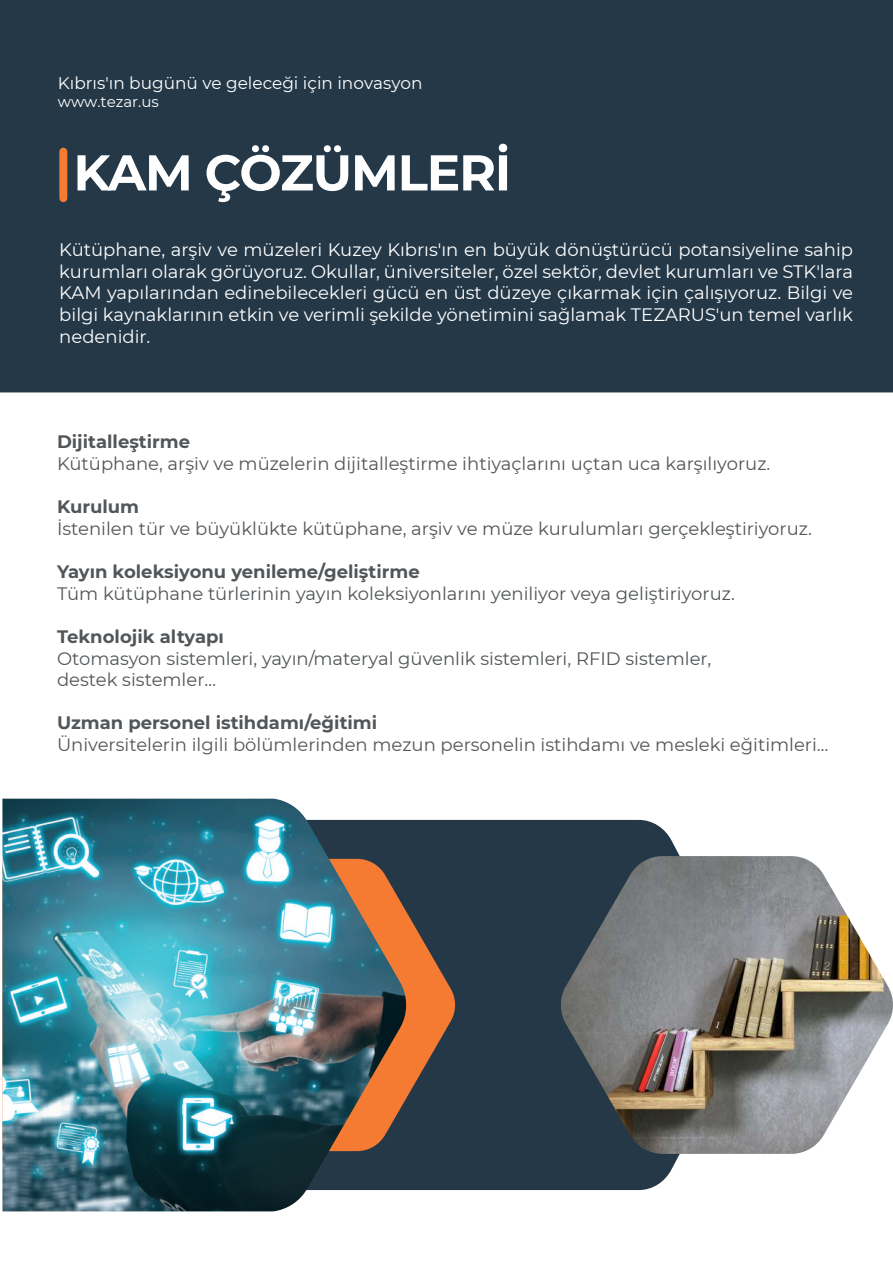
<style>
.page{position:relative;width:893px;height:1276px;background:#fff}
.page>*{position:absolute;margin:0;border:0;box-sizing:border-box;transform-origin:0 0}
.t1{font:700 50.25px "Montserrat";letter-spacing:-.025em;color:#fff}
.t2{font:18px/21.6px "Montserrat";color:#525659}
.t3{font:18px/21.6px "Montserrat";color:#fff;text-align:justify}
.t4{font:700 18px "Montserrat";color:#525659}
.t5{font:16.95px "Montserrat";color:#fff}
.t6{font:15px "Montserrat";color:#fff}
</style>
<div class="page">
<div style="left:408px;top:820px;width:272px;height:370px;background:#243848"></div>
<svg style="left:408px;top:859px;width:48px;height:292px;background:#6b4f40"></svg>
<img style="left:2px;top:798px;width:406px;height:413px">
<img style="left:559px;top:856px;width:334px;height:298px">
<div style="left:0;top:0;width:893px;height:392px;background:#243848"></div>
<div style="left:59px;top:148px;width:8px;height:54px;background:#f47b31;border-radius:4px"></div>
<p class="t5" style="left:58px;top:71px;width:366px">Kıbrıs'ın bugünü ve geleceği için inovasyon</p>
<p class="t6" style="left:58px;top:91px;width:103px">www.tezar.us</p>
<h1 class="t1" style="left:73px;top:136px;width:439px">KAM ÇÖZÜMLERİ</h1>
<p class="t3" style="left:59px;top:238px;width:795px">Kütüphane, arşiv ve müzeleri Kuzey Kıbrıs'ın en büyük dönüştürücü potansiyeline sahip kurumları olarak görüyoruz. Okullar, üniversiteler, özel sektör, devlet kurumları ve STK'lara KAM yapılarından edinebilecekleri gücü en üst düzeye çıkarmak için çalışıyoruz. Bilgi ve bilgi kaynaklarının etkin ve verimli şekilde yönetimini sağlamak TEZARUS'un temel varlık nedenidir.</p>
<p class="t4" style="left:57px;top:429px;width:135px">Dijitalleştirme</p>
<p class="t2" style="left:57px;top:452px;width:715px">Kütüphane, arşiv ve müzelerin dijitalleştirme ihtiyaçlarını uçtan uca karşılıyoruz.</p>
<p class="t4" style="left:57px;top:494px;width:84px">Kurulum</p>
<p class="t2" style="left:57px;top:517px;width:756px">İstenilen tür ve büyüklükte kütüphane, arşiv ve müze kurulumları gerçekleştiriyoruz.</p>
<p class="t4" style="left:57px;top:559px;width:364px">Yayın koleksiyonu yenileme/geliştirme</p>
<p class="t2" style="left:57px;top:582px;width:679px">Tüm kütüphane türlerinin yayın koleksiyonlarını yeniliyor veya geliştiriyoruz.</p>
<p class="t4" style="left:57px;top:623px;width:169px">Teknolojik altyapı</p>
<p class="t2" style="left:57px;top:647px;width:656px">Otomasyon sistemleri, yayın/materyal güvenlik sistemleri, RFID sistemler, destek sistemler…</p>
<p class="t4" style="left:57px;top:710px;width:322px">Uzman personel istihdamı/eğitimi</p>
<p class="t2" style="left:57px;top:733px;width:773px">Üniversitelerin ilgili bölümlerinden mezun personelin istihdamı ve mesleki eğitimleri…</p>
</div>
